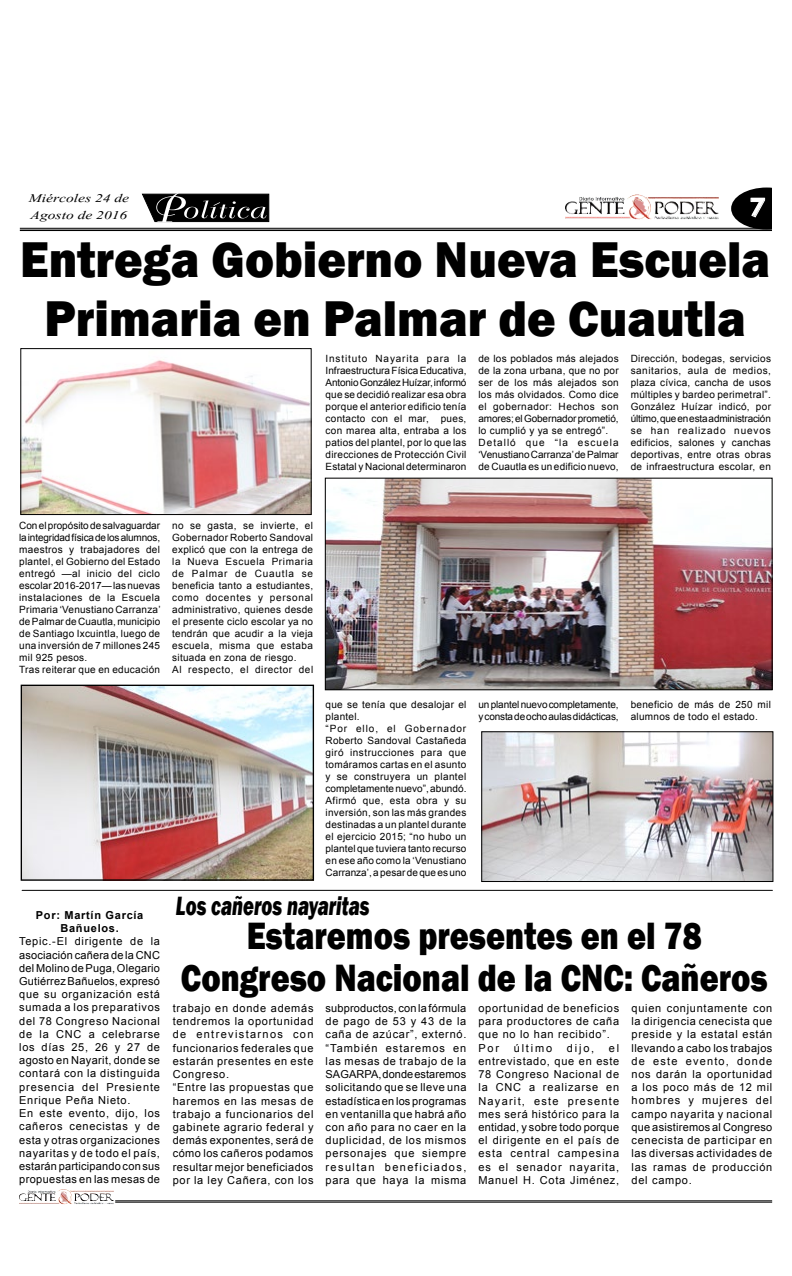
<style>
.page{position:relative;width:792px;height:1276px;background:#fff}
.page>*{position:absolute;margin:0;border:0;box-sizing:border-box;transform-origin:0 0}
.t1{font:800 51.7px/59.6px "Franklin Gothic";color:#000;text-align:center;scale:.95 1}
.t2{font:800 39.2px/42px "Franklin Gothic";color:#000;text-align:center;scale:.83 1}
.t3{font:italic 800 27.2px "Franklin Gothic";color:#000;scale:.69 1}
.t4{font:700 25.2px "Century Gothic";color:#fff;scale:1.14 1}
.t5{font:14.6px/17.6px "Vijaya";color:#000;scale:1.32 1}
.t6{font:11px/13.2px "Arial";letter-spacing:.065em;color:#000}
.t7{font:700 11px/13.2px "Arial";letter-spacing:.065em;color:#000;text-align:center}
.t8{font:10px/12px "Arial";letter-spacing:.03em;color:#000}
.t9{font:10px/12px "Arial";letter-spacing:-.01em;color:#000}
</style>
<div class="page">
<img style="left:633px;top:215px;width:15px;height:2px">
<svg style="left:731px;top:187px;width:41px;height:41px"></svg>
<hr style="left:20px;top:228px;width:752px;height:1px;background:#000">
<hr style="left:20px;top:229px;width:752px;height:2px;background:#000">
<img style="left:627px;top:195px;width:23px;height:20px">
<hr style="left:115px;top:1200px;width:657px;height:1px;background:#000">
<hr style="left:115px;top:1201px;width:657px;height:1px;background:#000">
<img style="left:57px;top:1189px;width:15px;height:12px">
<svg style="left:141px;top:193px;width:129px;height:30px;background:#3e3e3e"></svg>
<img style="left:23px;top:686px;width:289px;height:192px">
<div style="left:21px;top:684px;width:293px;height:196px;border:1px solid #000"></div>
<hr style="left:22px;top:890px;width:750px;height:1px;background:#000">
<img style="left:327px;top:479px;width:444px;height:209px">
<div style="left:325px;top:477px;width:448px;height:213px;border:1px solid #000"></div>
<img style="left:22px;top:360px;width:288px;height:153px">
<div style="left:20px;top:348px;width:292px;height:167px;border:1px solid #000"></div>
<img style="left:483px;top:733px;width:288px;height:147px">
<div style="left:481px;top:731px;width:292px;height:151px;border:1px solid #000"></div>
<h3 class="t5" style="left:29px;top:187px;width:78px">Miércoles 24 de<br>Agosto de 2016</h3>
<h1 class="t1" style="left:20px;top:229px;width:791px">Entrega Gobierno Nueva Escuela<br>Primaria en Palmar de Cuautla</h1>
<p class="t8" style="left:478px;top:352px;width:142px">de los poblados más alejados de la zona urbana, que no por ser de los más alejados son los más olvidados. Como dice el gobernador: Hechos son amores; el Gobernador prometió, lo cumplió y ya se entregó”.<br>Detalló que “la escuela ‘Venustiano Carranza’ de Palmar de Cuautla es un edificio nuevo,</p>
<h3 class="t4" style="left:749px;top:188px;width:16px">7</h3>
<p class="t8" style="left:631px;top:352px;width:142px;text-align:justify">Dirección, bodegas, servicios sanitarios, aula de medios, plaza cívica, cancha de usos múltiples y bardeo perimetral”.<br>González Huízar indicó, por último, que en esta administración se han realizado nuevos edificios, salones y canchas deportivas, entre otras obras de infraestructura escolar, en</p>
<p class="t8" style="left:326px;top:352px;width:142px;text-align:justify">Instituto Nayarita para la Infraestructura Física Educativa, Antonio González Huízar, informó que se decidió realizar esa obra porque el anterior edificio tenía contacto con el mar, pues, con marea alta, entraba a los patios del plantel, por lo que las direcciones de Protección Civil Estatal y Nacional determinaron</p>
<p class="t8" style="left:19px;top:519px;width:143px">Con el propósito de salvaguardar la integridad física de los alumnos, maestros y trabajadores del plantel, el Gobierno del Estado entregó —al inicio del ciclo escolar 2016-2017— las nuevas instalaciones de la Escuela<br>Primaria ‘Venustiano Carranza’ de Palmar de Cuautla, municipio de Santiago Ixcuintla, luego de una inversión de 7 millones 245 mil 925 pesos.<br>Tras reiterar que en educación</p>
<p class="t8" style="left:172px;top:519px;width:142px">no se gasta, se invierte, el<br>Gobernador Roberto Sandoval explicó que con la entrega de la Nueva Escuela Primaria de Palmar de Cuautla se beneficia tanto a estudiantes, como docentes y personal administrativo, quienes desde el presente ciclo escolar ya no tendrán que acudir a la vieja escuela, misma que estaba situada en zona de riesgo.<br>Al respecto, el director del</p>
<p class="t8" style="left:326px;top:698px;width:142px">que se tenía que desalojar el plantel.<br>“Por ello, el Gobernador<br>Roberto Sandoval Castañeda giró instrucciones para que tomáramos cartas en el asunto y se construyera un plantel completamente nuevo”, abundó.<br>Afirmó que, esta obra y su inversión, son las más grandes destinadas a un plantel durante el ejercicio 2015; “no hubo un plantel que tuviera tanto recurso en ese año como la ‘Venustiano<br>Carranza’, a pesar de que es uno</p>
<p class="t9" style="left:478px;top:698px;width:142px">un plantel nuevo completamente, y consta de ocho aulas didácticas,</p>
<p class="t8" style="left:631px;top:698px;width:142px">beneficio de más de 250 mil alumnos de todo el estado.</p>
<p class="t7" style="left:36px;top:908px;width:109px">Por: Martín García<br>Bañuelos.</p>
<p class="t6" style="left:19px;top:935px;width:142px">Tepic.-El dirigente de la asociación cañera de la CNC del Molino de Puga, Olegario<br>Gutiérrez Bañuelos, expresó que su organización está sumada a los preparativos del 78 Congreso Nacional de la CNC a celebrarse los días 25, 26 y 27 de agosto en Nayarit, donde se contará con la distinguida presencia del Presiente<br>Enrique Peña Nieto.<br>En este evento, dijo, los cañeros cenecistas y de esta y otras organizaciones nayaritas y de todo el país, estarán participando con sus propuestas en las mesas de</p>
<h3 class="t3" style="left:176px;top:888px;width:282px">Los cañeros nayaritas</h3>
<h2 class="t2" style="left:181px;top:914px;width:708px">Estaremos presentes en el 78<br>Congreso Nacional de la CNC: Cañeros</h2>
<p class="t6" style="left:173px;top:1001px;width:142px">trabajo en donde además tendremos la oportunidad de entrevistarnos con funcionarios federales que estarán presentes en este<br>Congreso.<br>“Entre las propuestas que haremos en las mesas de trabajo a funcionarios del gabinete agrario federal y demás exponentes, será de cómo los cañeros podamos resultar mejor beneficiados por la ley Cañera, con los</p>
<p class="t6" style="left:326px;top:1001px;width:142px;text-align:justify">subproductos, con la fórmula de pago de 53 y 43 de la caña de azúcar”, externó. “También estaremos en las mesas de trabajo de la SAGARPA, donde estaremos solicitando que se lleve una estadística en los programas en ventanilla que habrá año con año para no caer en la duplicidad, de los mismos personajes que siempre resultan beneficiados, para que haya la misma</p>
<p class="t6" style="left:478px;top:1001px;width:142px">oportunidad de beneficios para productores de caña que no lo han recibido”.<br>Por</p>
<p class="t6" style="left:514px;top:1041px;width:40px">último</p>
<p class="t6" style="left:567px;top:1041px;width:29px">dijo,</p>
<p class="t6" style="left:478px;top:1041px;width:142px;text-align:justify;text-indent:130px">el entrevistado, que en este 78 Congreso Nacional de la CNC a realizarse en Nayarit, este presente mes será histórico para la entidad, y sobre todo porque el dirigente en el país de esta central campesina es el senador nayarita, Manuel H. Cota Jiménez,</p>
<p class="t6" style="left:632px;top:1001px;width:142px;text-align:justify">quien conjuntamente con la dirigencia cenecista que preside y la estatal están llevando a cabo los trabajos de este evento, donde nos darán la oportunidad a los poco más de 12 mil hombres y mujeres del campo nayarita y nacional que asistiremos al Congreso cenecista de participar en las diversas actividades de las ramas de producción del campo.</p>
</div>
